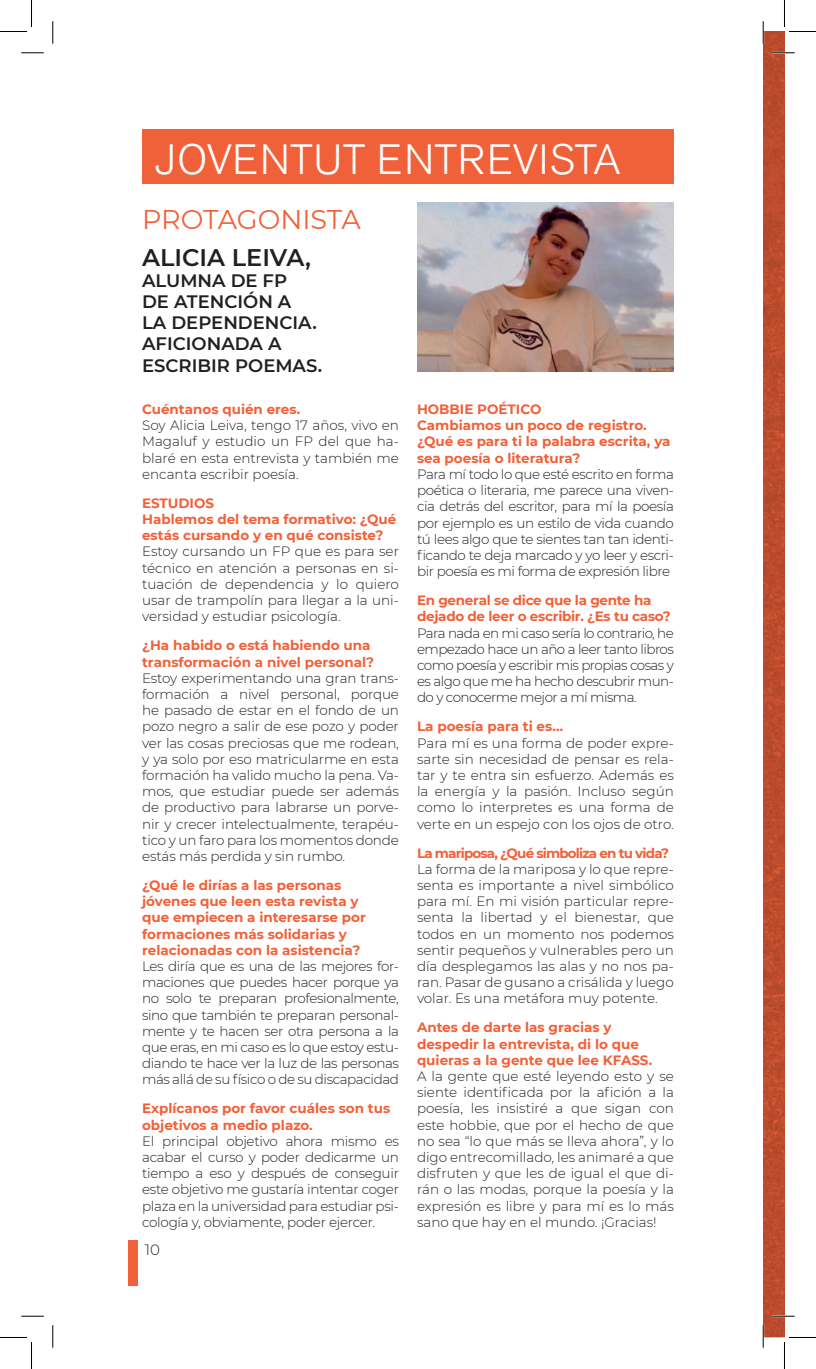
<style>
.page{position:relative;width:816px;height:1369px;background:#fff}
.page>*{position:absolute;margin:0;border:0;box-sizing:border-box;transform-origin:0 0}
.t1{font:300 42px "Akzidenz Grotesk Pro";letter-spacing:.01em;color:#fff}
.t2{font:27px "Montserrat";letter-spacing:-.01em;color:#f16139}
.t3{font:600 24px "Montserrat";color:#231f20}
.t4{font:600 18px/21.1px "Montserrat";color:#231f20}
.t5{font:300 15px "Montserrat";color:#231f20}
.t6{font:300 13.5px/16.2px "Montserrat";letter-spacing:-.01em;color:#231f20;text-align:justify}
.t7{font:700 13.5px/16.2px "Montserrat";color:#f16139}
.t8{font:700 13.5px/16.2px "Montserrat";letter-spacing:-.02em;color:#f16139}
.t9{font:700 13.5px "Montserrat";letter-spacing:-.06em;color:#f16139}
</style>
<div class="page">
<div style="left:128px;top:1240px;width:9px;height:46px;background:#f16139"></div>
<img style="left:763px;top:32px;width:21px;height:1305px">
<div style="left:142px;top:129px;width:532px;height:55px;background:#f16139"></div>
<img style="left:417px;top:203px;width:257px;height:169px">
<hr style="left:772px;top:52px;width:22px;height:2px;background:#fff">
<hr style="left:772px;top:1315px;width:22px;height:2px;background:#fff">
<svg style="left:21px;top:53px;width:23px;height:1px"></svg>
<svg style="left:772px;top:53px;width:22px;height:1px"></svg>
<svg style="left:21px;top:1315px;width:23px;height:1px"></svg>
<svg style="left:772px;top:1315px;width:22px;height:1px"></svg>
<svg style="left:53px;top:21px;width:1px;height:23px"></svg>
<svg style="left:53px;top:1325px;width:1px;height:22px"></svg>
<svg style="left:763px;top:21px;width:1px;height:23px"></svg>
<svg style="left:763px;top:1325px;width:1px;height:22px"></svg>
<svg style="left:0;top:0;width:32px;height:32px"></svg>
<svg style="left:0;top:1337px;width:32px;height:31px"></svg>
<svg style="left:784px;top:0;width:32px;height:32px"></svg>
<svg style="left:784px;top:1337px;width:32px;height:31px"></svg>
<h1 class="t1" style="left:155px;top:132px;width:467px">JOVENTUT ENTREVISTA</h1>
<h2 class="t2" style="left:142px;top:201px;width:220px">PROTAGONISTA</h2>
<h3 class="t3" style="left:142px;top:241px;width:170px">ALICIA LEIVA,</h3>
<h3 class="t4" style="left:142px;top:269px;width:181px">ALUMNA DE FP<br>DE ATENCIÓN A<br>LA DEPENDENCIA.<br>AFICIONADA A<br>ESCRIBIR POEMAS.</h3>
<p class="t7" style="left:142px;top:400px;width:160px">Cuéntanos quién eres.</p>
<p class="t6" style="left:142px;top:417px;width:258px">Soy Alicia Leiva, tengo 17 años, vivo en Magaluf y estudio un FP del que ha&shy;blaré en esta entrevista y también me encanta escribir poesía.</p>
<p class="t7" style="left:142px;top:494px;width:256px">ESTUDIOS<br>Hablemos del tema formativo: ¿Qué estás cursando y en qué consiste?</p>
<p class="t6" style="left:142px;top:543px;width:258px">Estoy cursando un FP que es para ser técnico en atención a personas en si&shy;tuación de dependencia y lo quiero usar de trampolín para llegar a la uni&shy;versidad y estudiar psicología.</p>
<p class="t7" style="left:142px;top:636px;width:233px">¿Ha habido o está habiendo una transformación a nivel personal?</p>
<p class="t6" style="left:142px;top:669px;width:258px">Estoy experimentando una gran trans&shy;formación a nivel personal, porque he pasado de estar en el fondo de un pozo negro a salir de ese pozo y poder ver las cosas preciosas que me rodean, y ya solo por eso matricularme en esta formación ha valido mucho la pena. Va&shy;mos, que estudiar puede ser además de productivo para labrarse un porve&shy;nir y crecer intelectualmente, terapéu&shy;tico y un faro para los momentos donde estás más perdida y sin rumbo.</p>
<p class="t7" style="left:142px;top:876px;width:225px">¿Qué le dirías a las personas jóvenes que leen esta revista y que empiecen a interesarse por formaciones más solidarias y relacionadas con la asistencia?</p>
<p class="t6" style="left:142px;top:957px;width:258px">Les diría que es una de las mejores for&shy;maciones que puedes hacer porque ya no solo te preparan profesionalmente, sino que también te preparan personal&shy;mente y te hacen ser otra persona a la que eras, en mi caso es lo que estoy estu&shy;diando te hace ver la luz de las personas más allá de su físico o de su discapacidad</p>
<p class="t7" style="left:142px;top:1099px;width:250px">Explícanos por favor cuáles son tus objetivos a medio plazo.</p>
<p class="t6" style="left:142px;top:1132px;width:258px">El principal objetivo ahora mismo es acabar el curso y poder dedicarme un tiempo a eso y después de conseguir este objetivo me gustaría intentar coger plaza en la universidad para estudiar psi&shy;cología y, obviamente, poder ejercer.</p>
<p class="t5" style="left:145px;top:1239px;width:17px">10</p>
<p class="t7" style="left:417px;top:400px;width:255px">HOBBIE POÉTICO<br>Cambiamos un poco de registro. ¿Qué es para ti la palabra escrita, ya sea poesía o literatura?</p>
<p class="t6" style="left:417px;top:465px;width:258px">Para mí todo lo que esté escrito en forma poética o literaria, me parece una viven&shy;cia detrás del escritor, para mí la poesía por ejemplo es un estilo de vida cuando tú lees algo que te sientes tan tan identi&shy;ficando te deja marcado y yo leer y escri&shy;bir poesía es mi forma de expresión libre</p>
<p class="t8" style="left:417px;top:591px;width:255px">En general se dice que la gente ha dejado de leer o escribir. ¿Es tu caso?</p>
<p class="t6" style="left:417px;top:624px;width:258px">Para nada en mi caso sería lo contrario, he empezado hace un año a leer tanto libros como poesía y escribir mis propias cosas y es algo que me ha hecho descubrir mun&shy;do y conocerme mejor a mí misma.</p>
<p class="t7" style="left:417px;top:717px;width:148px">La poesía para ti es…</p>
<p class="t6" style="left:417px;top:734px;width:258px">Para mí es una forma de poder expre&shy;sarte sin necesidad de pensar es rela&shy;tar y te entra sin esfuerzo. Además es la energía y la pasión. Incluso según como lo interpretes es una forma de verte en un espejo con los ojos de otro.</p>
<p class="t9" style="left:417px;top:843px;width:254px">La mariposa, ¿Qué simboliza en tu vida?</p>
<p class="t6" style="left:417px;top:860px;width:258px">La forma de la mariposa y lo que repre&shy;senta es importante a nivel simbólico para mí. En mi visión particular repre&shy;senta la libertad y el bienestar, que todos en un momento nos podemos sentir pequeños y vulnerables pero un día desplegamos las alas y no nos pa&shy;ran. Pasar de gusano a crisálida y luego volar. Es una metáfora muy potente.</p>
<p class="t7" style="left:417px;top:1018px;width:237px">Antes de darte las gracias y despedir la entrevista, di lo que quieras a la gente que lee KFASS.</p>
<p class="t6" style="left:417px;top:1067px;width:258px">A la gente que esté leyendo esto y se siente identificada por la afición a la poesía, les insistiré a que sigan con este hobbie, que por el hecho de que no sea “lo que más se lleva ahora”, y lo digo entrecomillado, les animaré a que disfruten y que les de igual el que di&shy;rán o las modas, porque la poesía y la expresión es libre y para mí es lo más sano que hay en el mundo. ¡Gracias!</p>
</div>
